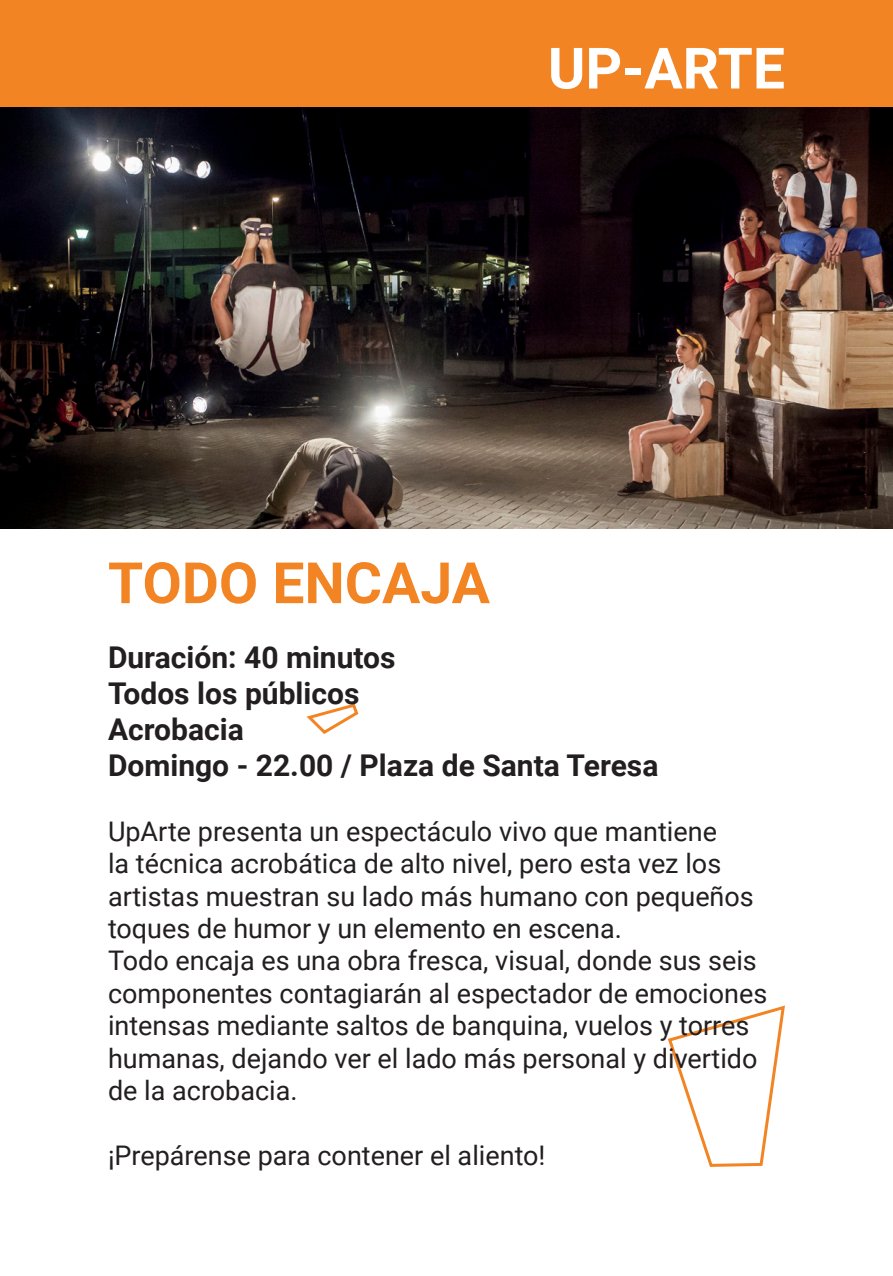
<style>
.page{position:relative;width:893px;height:1276px;background:#fff}
.page>*{position:absolute;margin:0;border:0;box-sizing:border-box;transform-origin:0 0}
.t1{font:700 57px "Roboto";color:#f38423}
.t2{font:700 57px "Roboto";color:#fff}
.t3{font:700 30px "Roboto";color:#231f20}
.t4{font:27px/32.4px "Roboto";color:#231f20}
</style>
<div class="page">
<div style="left:2px;top:0;width:889px;height:168px;background:#f38423"></div>
<svg style="left:306px;top:703px;width:479px;height:464px"></svg>
<img style="left:0;top:107px;width:893px;height:421px">
<p class="t2" style="left:548px;top:28px;width:239px">UP-ARTE</p>
<p class="t1" style="left:108px;top:543px;width:383px">TODO ENCAJA</p>
<p class="t3" style="left:108px;top:636px;width:289px">Duración: 40 minutos</p>
<p class="t3" style="left:108px;top:672px;width:253px">Todos los públicos</p>
<p class="t3" style="left:108px;top:708px;width:137px">Acrobacia</p>
<p class="t3" style="left:108px;top:744px;width:552px">Domingo - 22.00 / Plaza de Santa Teresa</p>
<p class="t4" style="left:108px;top:814px;width:647px">UpArte presenta un espectáculo vivo que mantiene<br>la técnica acrobática de alto nivel, pero esta vez los artistas muestran su lado más humano con pequeños toques de humor y un elemento en escena.</p>
<p class="t4" style="left:108px;top:943px;width:661px">Todo encaja es una obra fresca, visual, donde sus seis componentes contagiarán al espectador de emociones intensas mediante saltos de banquina, vuelos y torres humanas, dejando ver el lado más personal y divertido de la acrobacia.</p>
<p class="t4" style="left:108px;top:1138px;width:439px">¡Prepárense para contener el aliento!</p>
</div>
